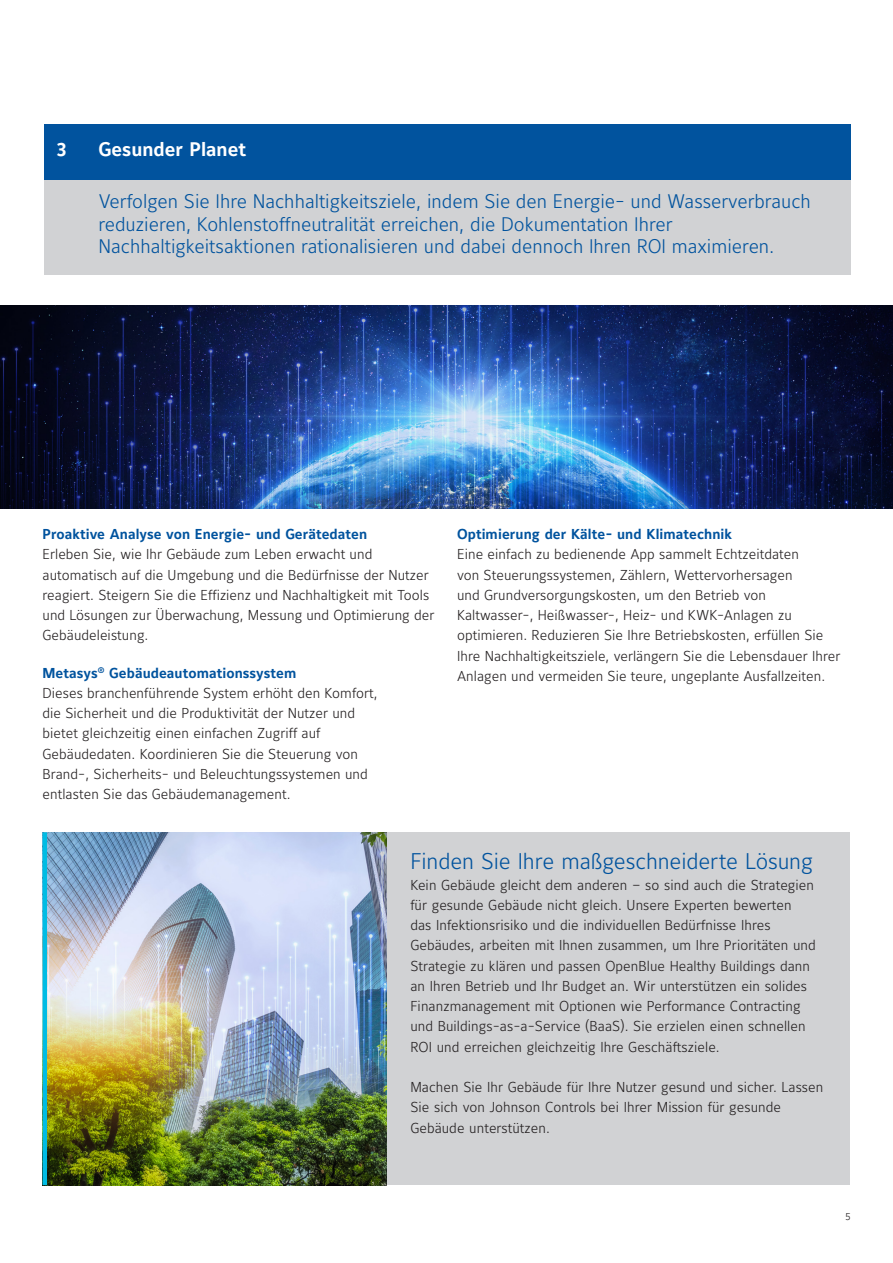
<style>
.page{position:relative;width:893px;height:1263px;background:#fff}
.page>*{position:absolute;margin:0;border:0;box-sizing:border-box;transform-origin:0 0}
._00_Introduction_tex{font:300 22.5px "Maurea Jci Lf ML";letter-spacing:-.005em;color:#01539e}
._01_Subtitle_level{font:300 19.5px/22.5px "Maurea Jci Lf ML";color:#01539e}
._01_Subtitle_level-2{font:700 19.5px "Maurea Jci Lf ML";color:#fff}
._01_Body_text_-_Blac{font:300 14.25px/20.2px "Maurea Jci Lf ML";letter-spacing:.005em;color:#231f20}
._00_Introduction_tex-2{font:300 14.25px/20.2px "Maurea Jci Lf ML";letter-spacing:.005em;color:#231f20}
.t1{font:300 10.5px "Maurea Jci Lf ML";color:#231f20}
.s1{font-weight:700;color:#01539e}
</style>
<div class="page">
<div style="left:43px;top:832px;width:807px;height:353px;background:#d1d2d4"></div>
<img style="left:47px;top:832px;width:340px;height:353px">
<hr style="left:43px;top:832px;width:4px;height:353px;background:#00bce4">
<div style="left:44px;top:172px;width:806px;height:102px;background:#d1d2d4"></div>
<div style="left:44px;top:124px;width:806px;height:56px;background:#01539e"></div>
<img style="left:0;top:306px;width:893px;height:202px">
<p class="_01_Subtitle_level-2" style="left:57px;top:138px;width:11px">3</p>
<p class="_01_Subtitle_level-2" style="left:98px;top:138px;width:149px">Gesunder Planet</p>
<p class="_01_Subtitle_level" style="left:98px;top:190px;width:714px">Verfolgen Sie Ihre Nachhaltigkeitsziele, indem Sie den Energie- und Wasserverbrauch reduzieren, Kohlenstoffneutralität erreichen, die Dokumentation Ihrer<br>Nachhaltigkeitsaktionen rationalisieren und dabei dennoch Ihren ROI maximieren.</p>
<p class="_01_Body_text_-_Blac" style="left:43px;top:524px;width:393px"><span class="s1">Proaktive Analyse von Energie- und Gerätedaten<br></span>Erleben Sie, wie Ihr Gebäude zum Leben erwacht und automatisch auf die Umgebung und die Bedürfnisse der Nutzer reagiert. Steigern Sie die Effizienz und Nachhaltigkeit mit Tools und Lösungen zur Überwachung, Messung und Optimierung der Gebäudeleistung.</p>
<p class="_01_Body_text_-_Blac" style="left:43px;top:662px;width:337px"><span class="s1">Metasys</span><sup>®</sup> <span class="s1">Gebäudeautomationssystem<br></span>Dieses branchenführende System erhöht den Komfort, die Sicherheit und die Produktivität der Nutzer und bietet gleichzeitig einen einfachen Zugriff auf Gebäudedaten. Koordinieren Sie die Steuerung von Brand-, Sicherheits- und Beleuchtungssystemen und entlasten Sie das Gebäudemanagement.</p>
<p class="_01_Body_text_-_Blac" style="left:457px;top:524px;width:385px"><span class="s1">Optimierung der Kälte- und Klimatechnik<br></span>Eine einfach zu bedienende App sammelt Echtzeitdaten<br>von Steuerungssystemen, Zählern, Wettervorhersagen<br>und Grundversorgungskosten, um den Betrieb von Kaltwasser-, Heißwasser-, Heiz- und KWK-Anlagen zu optimieren. Reduzieren Sie Ihre Betriebskosten, erfüllen Sie Ihre Nachhaltigkeitsziele, verlängern Sie die Lebensdauer Ihrer Anlagen und vermeiden Sie teure, ungeplante Ausfallzeiten.</p>
<p class="_00_Introduction_tex" style="left:410px;top:848px;width:404px">Finden Sie Ihre maßgeschneiderte Lösung</p>
<p class="_00_Introduction_tex-2" style="left:410px;top:874px;width:407px">Kein Gebäude gleicht dem anderen – so sind auch die Strategien für gesunde Gebäude nicht gleich. Unsere Experten bewerten das Infektionsrisiko und die individuellen Bedürfnisse Ihres Gebäudes, arbeiten mit Ihnen zusammen, um Ihre Prioritäten und Strategie zu klären und passen OpenBlue Healthy Buildings dann an Ihren Betrieb und Ihr Budget an. Wir unterstützen ein solides Finanzmanagement mit Optionen wie Performance Contracting und Buildings-as-a-Service (BaaS). Sie erzielen einen schnellen ROI und erreichen gleichzeitig Ihre Geschäftsziele.</p>
<p class="_00_Introduction_tex-2" style="left:410px;top:1077px;width:414px">Machen Sie Ihr Gebäude für Ihre Nutzer gesund und sicher. Lassen<br>Sie sich von Johnson Controls bei Ihrer Mission für gesunde<br>Gebäude unterstützen.</p>
<p class="t1" style="left:845px;top:1210px;width:7px">5</p>
</div>
